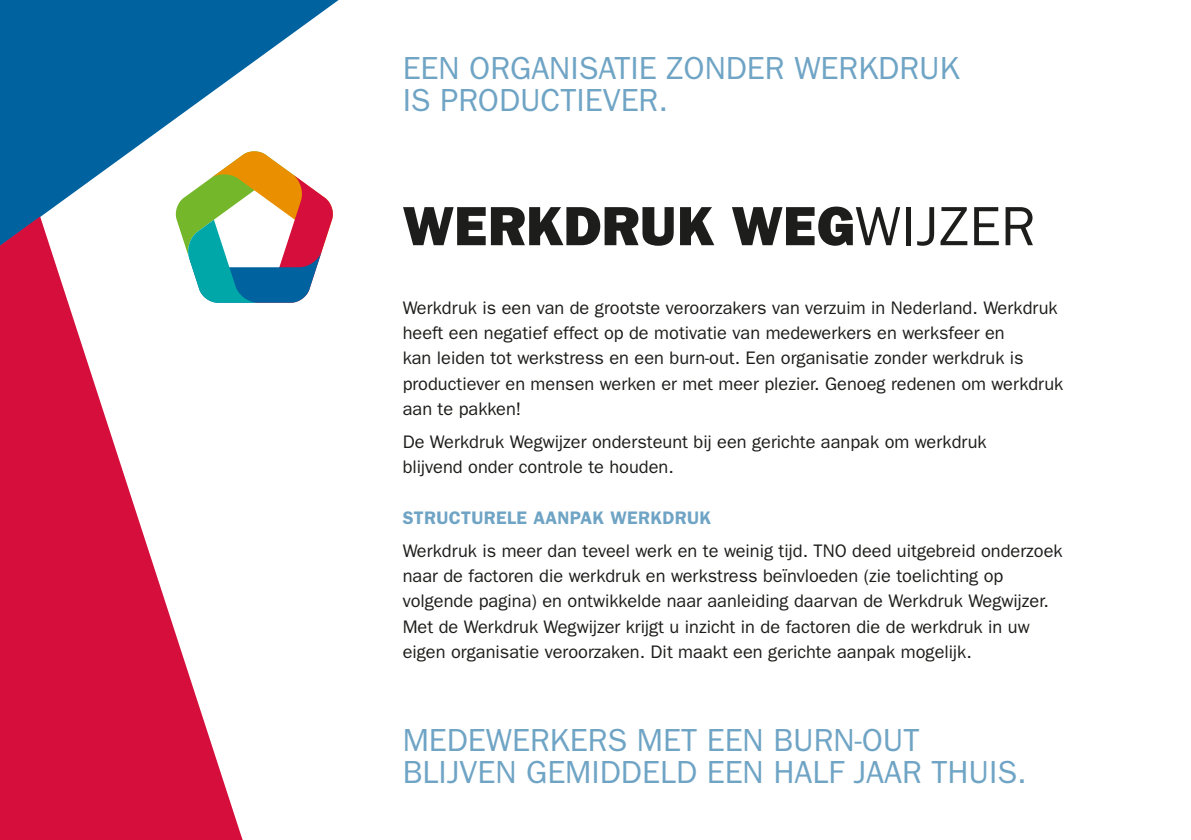
<style>
.page{position:relative;width:1191px;height:840px;background:#fff}
.page>*{position:absolute;margin:0;border:0;box-sizing:border-box;transform-origin:0 0}
.t1{font:55.4px "ITC Franklin Gothic Std Hvy";letter-spacing:.01em;color:#1d1d1b}
.t2{font:32px/32px "ITC Franklin Gothic Std";color:#6fa4c5}
.t3{font:18.2px/25.2px "ITC Franklin Gothic Std";color:#1d1d1b}
.t4{font:600 18.2px "ITC Franklin Gothic Std";letter-spacing:.02em;color:#6fa4c5}
.s1{font-family:"ITC Franklin Gothic Std"}
</style>
<div class="page">
<svg style="left:0;top:0;width:339px;height:216px;fill:#00629e"></svg>
<svg style="left:0;top:216px;width:296px;height:623px;fill:#d51441"></svg>
<svg style="left:174px;top:150px;width:160px;height:152px"></svg>
<h2 class="t2" style="left:403px;top:52px;width:558px">EEN ORGANISATIE ZONDER WERKDRUK<br>IS PRODUCTIEVER.</h2>
<h1 class="t1" style="left:403px;top:193px;width:634px">WERKDRUK WEG<span class="s1">WIJZER</span></h1>
<p class="t3" style="left:403px;top:295px;width:662px">Werkdruk is een van de grootste veroorzakers van verzuim in Nederland. Werkdruk heeft een negatief effect op de motivatie van medewerkers en werksfeer en<br>kan leiden tot werkstress en een burn-out. Een organisatie zonder werkdruk is productiever en mensen werken er met meer plezier. Genoeg redenen om werkdruk aan te pakken!</p>
<p class="t3" style="left:403px;top:429px;width:585px">De Werkdruk Wegwijzer ondersteunt bij een gerichte aanpak om werkdruk blijvend onder controle te houden.</p>
<p class="t4" style="left:403px;top:506px;width:310px">STRUCTURELE AANPAK WERKDRUK</p>
<p class="t3" style="left:403px;top:538px;width:661px">Werkdruk is meer dan teveel werk en te weinig tijd. TNO deed uitgebreid onderzoek naar de factoren die werkdruk en werkstress beïnvloeden (zie toelichting op volgende pagina) en ontwikkelde naar aanleiding daarvan de Werkdruk Wegwijzer.<br>Met de Werkdruk Wegwijzer krijgt u inzicht in de factoren die de werkdruk in uw eigen organisatie veroorzaken. Dit maakt een gerichte aanpak mogelijk.</p>
<h2 class="t2" style="left:403px;top:723px;width:625px">MEDEWERKERS MET EEN BURN-OUT<br>BLIJVEN GEMIDDELD EEN HALF JAAR THUIS.</h2>
</div>
